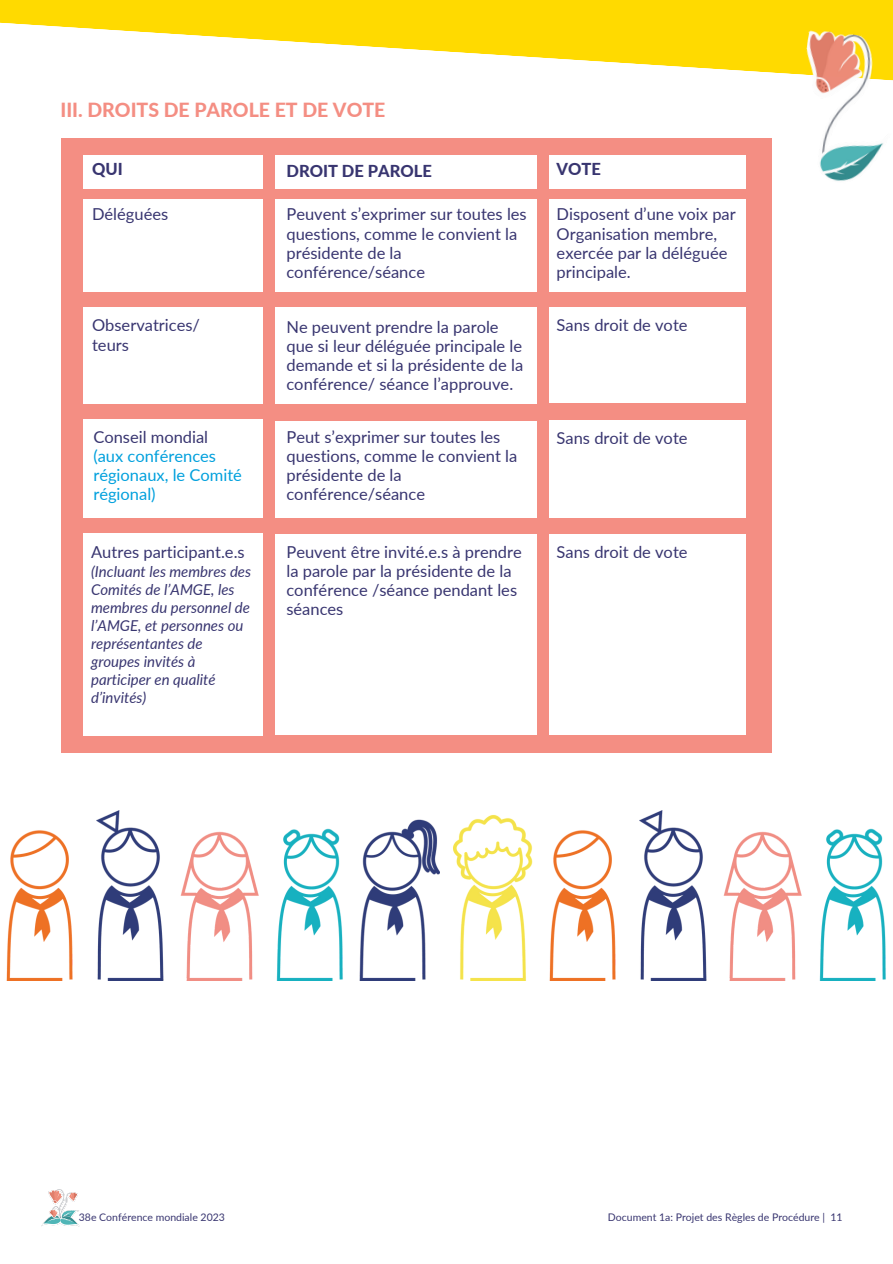
<style>
.page{position:relative;width:893px;height:1264px;background:#fff}
.page>*{position:absolute;margin:0;border:0;box-sizing:border-box;transform-origin:0 0}
.t1{font:800 19.5px "Lato";color:#f48e83}
.t2{font:16.5px/19px "Lato";color:#383570}
.t3{font:16.5px/19px "Lato";color:#00a0dd}
.t4{font:800 16.5px "Lato";color:#383570}
.t5{font:italic 15px/18px "Lato";color:#383570}
.t6{font:10.5px "Lato";color:#383570}
</style>
<div class="page">
<div style="left:61px;top:139px;width:710px;height:614px;background:#f48e83"></div>
<div style="left:83px;top:155px;width:179px;height:34px;background:#fff"></div>
<div style="left:83px;top:200px;width:179px;height:92px;background:#fff"></div>
<div style="left:83px;top:307px;width:179px;height:96px;background:#fff"></div>
<div style="left:83px;top:419px;width:179px;height:98px;background:#fff"></div>
<div style="left:83px;top:533px;width:179px;height:202px;background:#fff"></div>
<div style="left:274px;top:155px;width:262px;height:34px;background:#fff"></div>
<div style="left:274px;top:307px;width:262px;height:96px;background:#fff"></div>
<div style="left:274px;top:421px;width:262px;height:96px;background:#fff"></div>
<div style="left:274px;top:534px;width:262px;height:201px;background:#fff"></div>
<div style="left:274px;top:200px;width:262px;height:91px;background:#fff"></div>
<div style="left:549px;top:155px;width:196px;height:34px;background:#fff"></div>
<div style="left:549px;top:307px;width:196px;height:96px;background:#fff"></div>
<div style="left:549px;top:420px;width:196px;height:97px;background:#fff"></div>
<div style="left:549px;top:534px;width:196px;height:201px;background:#fff"></div>
<div style="left:549px;top:200px;width:196px;height:92px;background:#fff"></div>
<svg style="left:0;top:0;width:892px;height:74px;fill:#ffda00"></svg>
<img style="left:790px;top:29px;width:102px;height:152px">
<img style="left:6px;top:810px;width:433px;height:170px">
<img style="left:453px;top:810px;width:433px;height:170px">
<img style="left:42px;top:1189px;width:37px;height:37px">
<p class="t1" style="left:60px;top:97px;width:326px">III. DROITS DE PAROLE ET DE VOTE</p>
<p class="t4" style="left:92px;top:159px;width:32px">QUI</p>
<p class="t2" style="left:92px;top:204px;width:78px">Déléguées</p>
<p class="t2" style="left:92px;top:315px;width:109px">Observatrices/ teurs</p>
<p class="t2" style="left:93px;top:427px;width:116px">Conseil mondial</p>
<p class="t3" style="left:93px;top:446px;width:150px">(aux conférences régionaux, le Comité régional)</p>
<p class="t2" style="left:91px;top:542px;width:155px">Autres participant.e.s</p>
<p class="t5" style="left:91px;top:562px;width:161px">(Incluant les membres des<br>Comités de l’AMGE, les membres du personnel de l’AMGE, et personnes ou représentantes de groupes invités à participer en qualité d’invités)</p>
<p class="t4" style="left:286px;top:161px;width:147px">DROIT DE PAROLE</p>
<p class="t2" style="left:286px;top:204px;width:242px">Peuvent s’exprimer sur toutes les questions, comme le convient la présidente de la conférence/séance</p>
<p class="t2" style="left:286px;top:316px;width:238px">Ne peuvent prendre la parole que si leur déléguée principale le demande et si la présidente de la conférence/ séance l’approuve.</p>
<p class="t2" style="left:286px;top:427px;width:232px">Peut s’exprimer sur toutes les questions, comme le convient la présidente de la conférence/séance</p>
<p class="t2" style="left:286px;top:542px;width:237px">Peuvent être invité.e.s à prendre la parole par la présidente de la conférence /séance pendant les séances</p>
<p class="t4" style="left:556px;top:159px;width:46px">VOTE</p>
<p class="t2" style="left:556px;top:204px;width:181px">Disposent d’une voix par<br>Organisation membre, exercée par la déléguée principale.</p>
<p class="t2" style="left:556px;top:315px;width:132px">Sans droit de vote</p>
<p class="t2" style="left:556px;top:427px;width:132px">Sans droit de vote</p>
<p class="t2" style="left:556px;top:542px;width:132px">Sans droit de vote</p>
<p class="t6" style="left:79px;top:1210px;width:147px">38e Conférence mondiale 2023</p>
<p class="t6" style="left:608px;top:1210px;width:236px">Document 1a: Projet des Règles de Procédure | 11</p>
</div>
